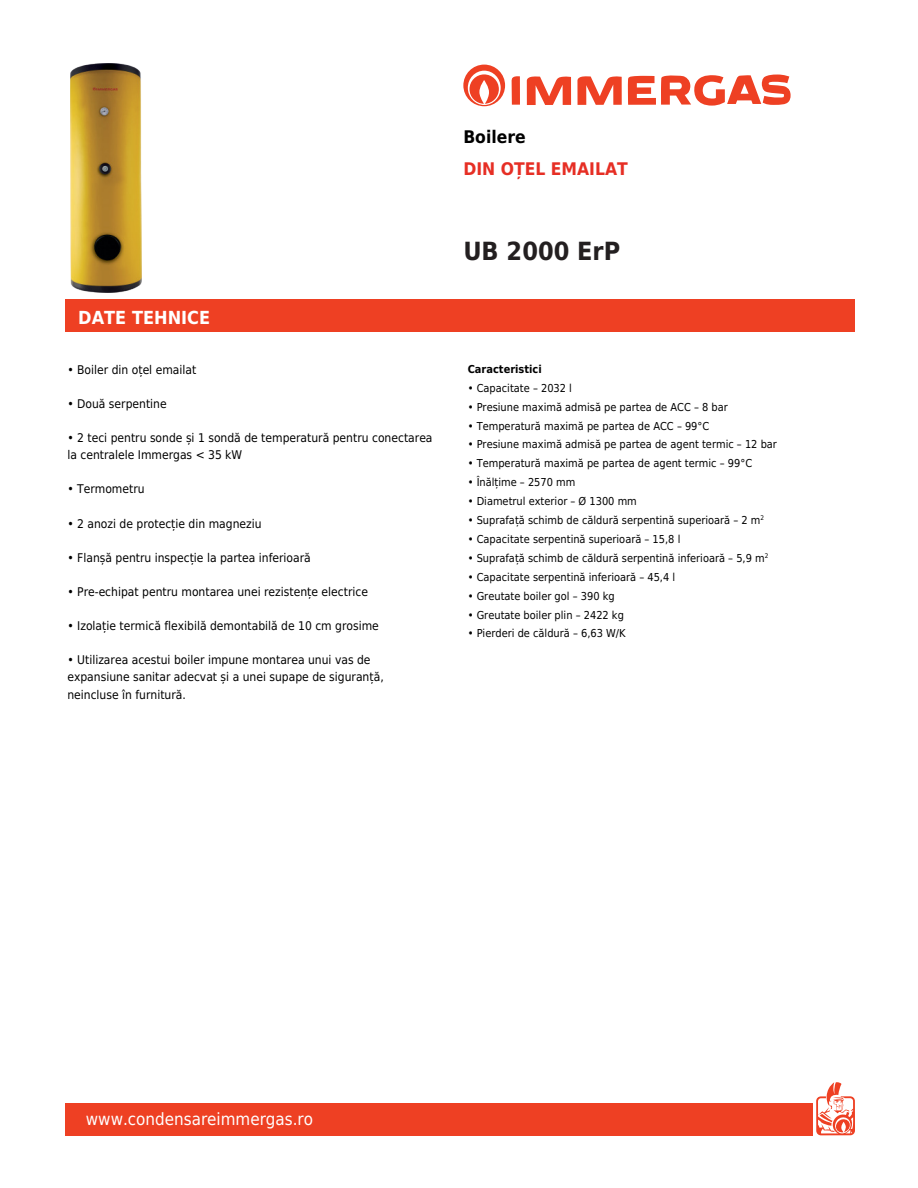
<style>
.page{position:relative;width:918px;height:1188px;background:#fff}
.page>*{position:absolute;margin:0;border:0;box-sizing:border-box;transform-origin:0 0}
.t1{font:700 25.05px "DejaVu Sans Condensed";color:#231f20}
.t2{font:700 18px "DejaVu Sans Condensed";color:#fff}
.t3{font:700 17.4px "DejaVu Sans Condensed";color:#e62e24}
.t4{font:700 17.4px "DejaVu Sans Condensed";color:#000}
.t5{font:16.8px "DejaVu Sans Condensed";color:#fff}
.t6{font:12px/17.1px "DejaVu Sans Condensed";color:#000}
.t7{font:10.95px "DejaVu Sans Condensed";color:#000}
.t8{font:700 10.95px "DejaVu Sans Condensed";color:#000}
</style>
<div class="page">
<div style="left:65px;top:1103px;width:747px;height:32px;background:#ee4023"></div>
<svg style="left:816px;top:1082px;width:39px;height:53px"></svg>
<div style="left:65px;top:300px;width:790px;height:32px;background:#ee4023"></div>
<svg style="left:463px;top:65px;width:42px;height:41px"></svg>
<svg style="left:512px;top:76px;width:8px;height:29px"></svg>
<svg style="left:527px;top:76px;width:44px;height:29px"></svg>
<svg style="left:577px;top:76px;width:45px;height:29px"></svg>
<svg style="left:628px;top:75px;width:163px;height:31px"></svg>
<img style="left:71px;top:63px;width:70px;height:229px">
<h2 class="t2" style="left:78px;top:303px;width:133px">DATE TEHNICE</h2>
<p class="t6" style="left:67px;top:361px;width:130px">• Boiler din oțel emailat</p>
<p class="t6" style="left:67px;top:395px;width:101px">• Două serpentine</p>
<p class="t6" style="left:67px;top:429px;width:367px">• 2 teci pentru sonde și 1 sondă de temperatură pentru conectarea la centralele Immergas &lt; 35 kW</p>
<p class="t6" style="left:67px;top:480px;width:79px">• Termometru</p>
<p class="t6" style="left:67px;top:514px;width:196px">• 2 anozi de protecție din magneziu</p>
<p class="t6" style="left:67px;top:549px;width:245px">• Flanșă pentru inspecție la partea inferioară</p>
<p class="t6" style="left:67px;top:583px;width:302px">• Pre-echipat pentru montarea unei rezistențe electrice</p>
<p class="t6" style="left:67px;top:617px;width:313px">• Izolație termică flexibilă demontabilă de 10 cm grosime</p>
<p class="t6" style="left:67px;top:651px;width:318px">• Utilizarea acestui boiler impune montarea unui vas de expansiune sanitar adecvat și a unei supape de siguranță, neincluse în furnitură.</p>
<h3 class="t4" style="left:463px;top:122px;width:64px">Boilere</h3>
<h3 class="t3" style="left:463px;top:155px;width:166px">DIN OȚEL EMAILAT</h3>
<h1 class="t1" style="left:463px;top:230px;width:158px">UB 2000 ErP</h1>
<p class="t8" style="left:468px;top:360px;width:76px">Caracteristici</p>
<p class="t7" style="left:468px;top:379px;width:106px">• Capacitate – 2032 l</p>
<p class="t7" style="left:468px;top:398px;width:262px">• Presiune maximă admisă pe partea de ACC – 8 bar</p>
<p class="t7" style="left:468px;top:417px;width:243px">• Temperatură maximă pe partea de ACC – 99°C</p>
<p class="t7" style="left:468px;top:436px;width:311px">• Presiune maximă admisă pe partea de agent termic – 12 bar</p>
<p class="t7" style="left:468px;top:455px;width:286px">• Temperatură maximă pe partea de agent termic – 99°C</p>
<p class="t7" style="left:468px;top:473px;width:109px">• Înălțime – 2570 mm</p>
<p class="t7" style="left:468px;top:492px;width:171px">• Diametrul exterior – Ø 1300 mm</p>
<p class="t7" style="left:468px;top:511px;width:298px">• Suprafață schimb de căldură serpentină superioară – 2 m<sup>2</sup></p>
<p class="t7" style="left:468px;top:530px;width:214px">• Capacitate serpentină superioară – 15,8 l</p>
<p class="t7" style="left:468px;top:549px;width:302px">• Suprafață schimb de căldură serpentină inferioară – 5,9 m<sup>2</sup></p>
<p class="t7" style="left:468px;top:568px;width:209px">• Capacitate serpentină inferioară – 45,4 l</p>
<p class="t7" style="left:468px;top:587px;width:148px">• Greutate boiler gol – 390 kg</p>
<p class="t7" style="left:468px;top:606px;width:158px">• Greutate boiler plin – 2422 kg</p>
<p class="t7" style="left:468px;top:625px;width:159px">• Pierderi de căldură – 6,63 W/K</p>
<h3 class="t5" style="left:86px;top:1106px;width:229px">www.condensareimmergas.ro</h3>
</div>
